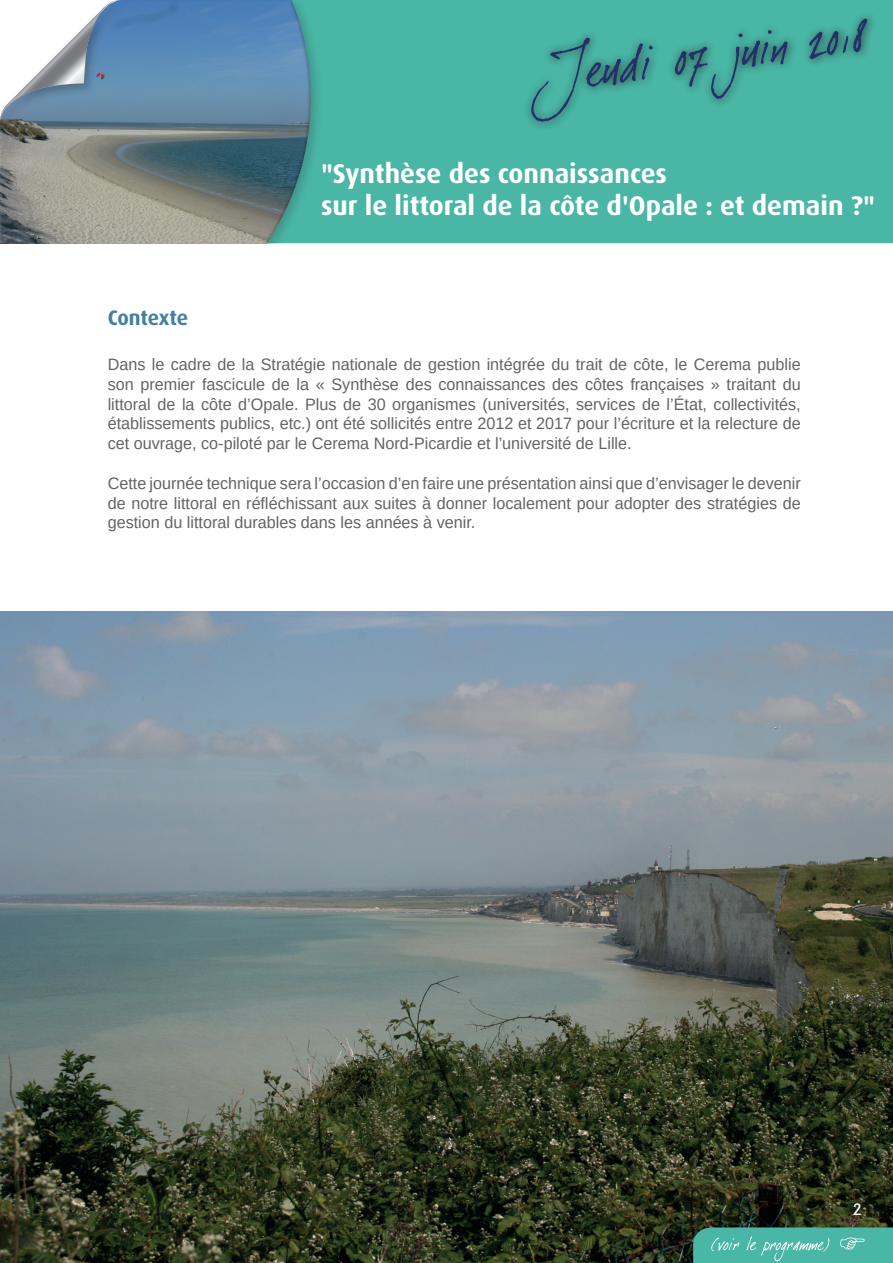
<style>
.page{position:relative;width:893px;height:1263px;background:#fff}
.page>*{position:absolute;margin:0;border:0;box-sizing:border-box;transform-origin:0 0}
.t1{font:700 27px/32.4px "Dax OT";color:#fff}
.t2{font:700 21px "Dax OT";letter-spacing:-.01em;color:#43809f}
.t3{font:16.5px/19.8px "Liberation Sans";color:#636366;text-align:justify}
.t4{font:500 15px "Albertus";color:#fff}
</style>
<div class="page">
<img style="left:0;top:611px;width:893px;height:652px">
<div style="left:324px;top:0;width:569px;height:243px;background:#49b6a6"></div>
<div style="left:0;top:0;width:324px;height:243px;background:#231f20;opacity:.22"></div>
<div style="left:0;top:0;width:313px;height:243px;background:#231f20;opacity:.26"></div>
<img style="left:0;top:0;width:139px;height:136px">
<svg style="left:693px;top:1227px;width:200px;height:36px;background:#52b6a7"></svg>
<div style="left:523px;top:11px;width:354px;height:120px;background:#49b6a6"></div>
<svg style="left:531px;top:18px;width:336px;height:104px"></svg>
<h1 class="t1" style="left:321px;top:158px;width:555px">"Synthèse des connaissances<br>sur le littoral de la côte d'Opale : et demain ?"</h1>
<p class="t2" style="left:108px;top:306px;width:82px">Contexte</p>
<p class="t3" style="left:108px;top:355px;width:695px">Dans le cadre de la Stratégie nationale de gestion intégrée du trait de côte, le Cerema publie son premier fascicule de la « Synthèse des connaissances des côtes françaises » traitant du littoral de la côte d’Opale. Plus de 30 organismes (universités, services de l’État, collectivités, établissements publics, etc.) ont été sollicités entre 2012 et 2017 pour l’écriture et la relecture de cet ouvrage, co-piloté par le Cerema Nord-Picardie et l’université de Lille.</p>
<p class="t3" style="left:108px;top:473px;width:694px">Cette journée technique sera l’occasion d’en faire une présentation ainsi que d’envisager le devenir de notre littoral en réfléchissant aux suites à donner localement pour adopter des stratégies de gestion du littoral durables dans les années à venir.</p>
<p class="t4" style="left:853px;top:1200px;width:11px">2</p>
</div>
